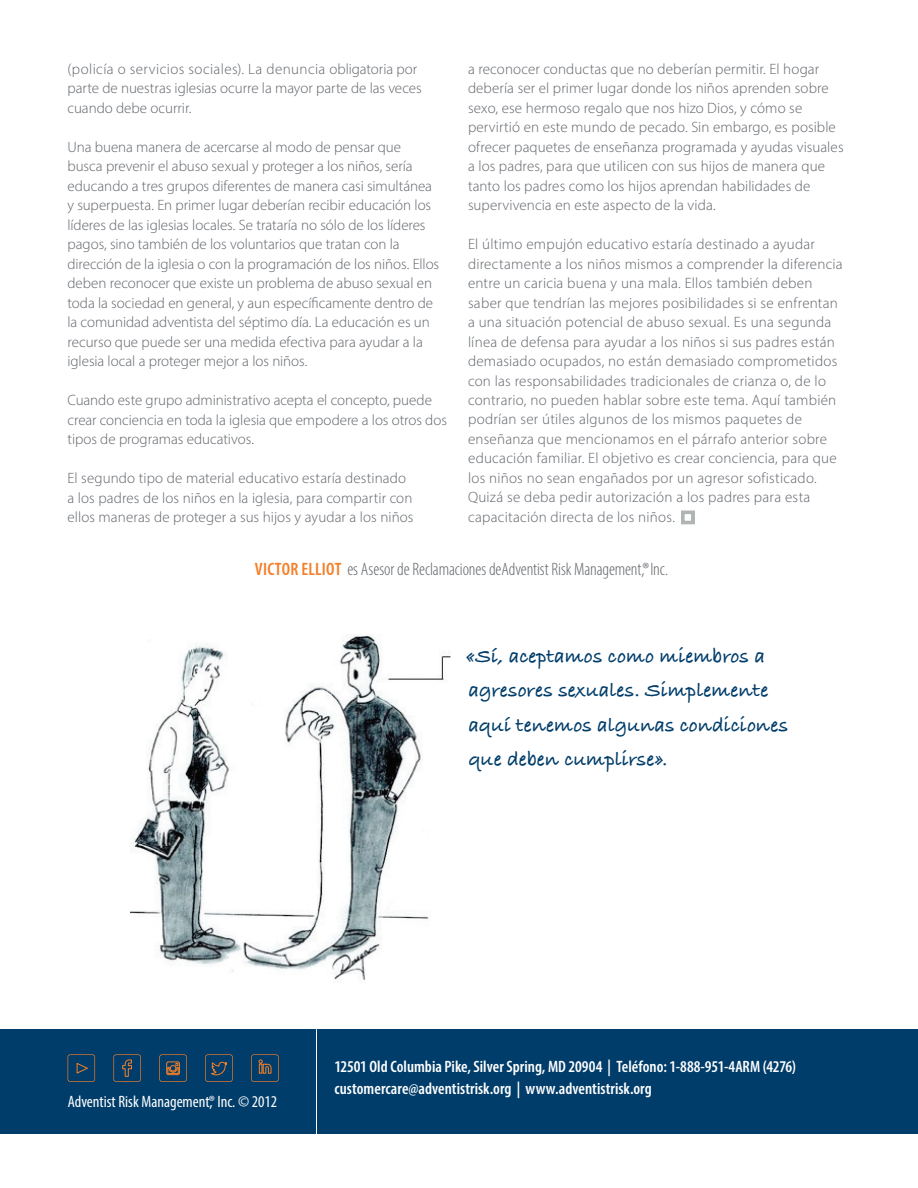
<style>
.page{position:relative;width:918px;height:1188px;background:#fff}
.page>*{position:absolute;margin:0;border:0;box-sizing:border-box;transform-origin:0 0}
.t1{font:700 21px/34.5px "Bradley Hand ITCTT";letter-spacing:.005em;color:#003d6a}
.t2{font:300 condensed 18px "Myriad Pro";letter-spacing:-.005em;color:#5f6369}
.t3{font:600 condensed 16.5px/22.5px "Myriad Pro";letter-spacing:.005em;color:#fff}
.t4{font:condensed 16.5px "Myriad Pro";color:#fff}
.t5{font:300 15px/19.5px "Myriad Pro";letter-spacing:.005em;color:#5f6369}
.s1{font-weight:600;color:#f47f2a}
</style>
<div class="page">
<div style="left:0;top:1029px;width:918px;height:105px;background:#003d6a"></div>
<svg style="left:113px;top:1054px;width:28px;height:28px"></svg>
<svg style="left:159px;top:1054px;width:28px;height:28px"></svg>
<svg style="left:251px;top:1054px;width:28px;height:28px"></svg>
<svg style="left:205px;top:1054px;width:28px;height:28px"></svg>
<svg style="left:68px;top:1054px;width:27px;height:28px"></svg>
<hr style="left:316px;top:1029px;width:1px;height:105px;background:#fff">
<svg style="left:681px;top:510px;width:14px;height:15px"></svg>
<img style="left:130px;top:634px;width:320px;height:347px">
<p class="t5" style="left:68px;top:59px;width:356px">(policía o servicios sociales). La denuncia obligatoria por parte de nuestras iglesias ocurre la mayor parte de las veces cuando debe ocurrir.</p>
<p class="t5" style="left:68px;top:137px;width:373px">Una buena manera de acercarse al modo de pensar que busca prevenir el abuso sexual y proteger a los niños, sería educando a tres grupos diferentes de manera casi simultánea y superpuesta. En primer lugar deberían recibir educación los líderes de las iglesias locales. Se trataría no sólo de los líderes pagos, sino también de los voluntarios que tratan con la dirección de la iglesia o con la programación de los niños. Ellos deben reconocer que existe un problema de abuso sexual en toda la sociedad en general, y aun específicamente dentro de la comunidad adventista del séptimo día. La educación es un recurso que puede ser una medida efectiva para ayudar a la iglesia local a proteger mejor a los niños.</p>
<p class="t5" style="left:68px;top:390px;width:381px">Cuando este grupo administrativo acepta el concepto, puede crear conciencia en toda la iglesia que empodere a los otros dos tipos de programas educativos.</p>
<p class="t5" style="left:68px;top:468px;width:348px">El segundo tipo de material educativo estaría destinado a los padres de los niños en la iglesia, para compartir con ellos maneras de proteger a sus hijos y ayudar a los niños</p>
<p class="t5" style="left:468px;top:59px;width:377px">a reconocer conductas que no deberían permitir. El hogar debería ser el primer lugar donde los niños aprenden sobre sexo, ese hermoso regalo que nos hizo Dios, y cómo se pervirtió en este mundo de pecado. Sin embargo, es posible ofrecer paquetes de enseñanza programada y ayudas visuales a los padres, para que utilicen con sus hijos de manera que tanto los padres como los hijos aprendan habilidades de supervivencia en este aspecto de la vida.</p>
<p class="t5" style="left:468px;top:234px;width:376px">El último empujón educativo estaría destinado a ayudar directamente a los niños mismos a comprender la diferencia entre un caricia buena y una mala. Ellos también deben saber que tendrían las mejores posibilidades si se enfrentan a una situación potencial de abuso sexual. Es una segunda línea de defensa para ayudar a los niños si sus padres están demasiado ocupados, no están demasiado comprometidos con las responsabilidades tradicionales de crianza o, de lo contrario, no pueden hablar sobre este tema. Aquí también podrían ser útiles algunos de los mismos paquetes de enseñanza que mencionamos en el párrafo anterior sobre educación familiar. El objetivo es crear conciencia, para que los niños no sean engañados por un agresor sofisticado.<br>Quizá se deba pedir autorización a los padres para esta capacitación directa de los niños.</p>
<p class="t2" style="left:255px;top:558px;width:415px"><span class="s1">VICTOR ELLIOT</span> es Asesor de Reclamaciones deAdventist Risk Management,® Inc.</p>
<h1 class="t1" style="left:466px;top:638px;width:324px">«Sí, aceptamos como miembros a agresores sexuales. Simplemente aquí tenemos algunas condiciones que deben cumplirse».</h1>
<p class="t4" style="left:68px;top:1092px;width:211px">Adventist Risk Management,® Inc. © 2012</p>
<p class="t3" style="left:334px;top:1055px;width:463px">12501 Old Columbia Pike, Silver Spring, MD 20904 | Teléfono: 1-888-951-4ARM (4276) customercare@adventistrisk.org | www.adventistrisk.org</p>
</div>
